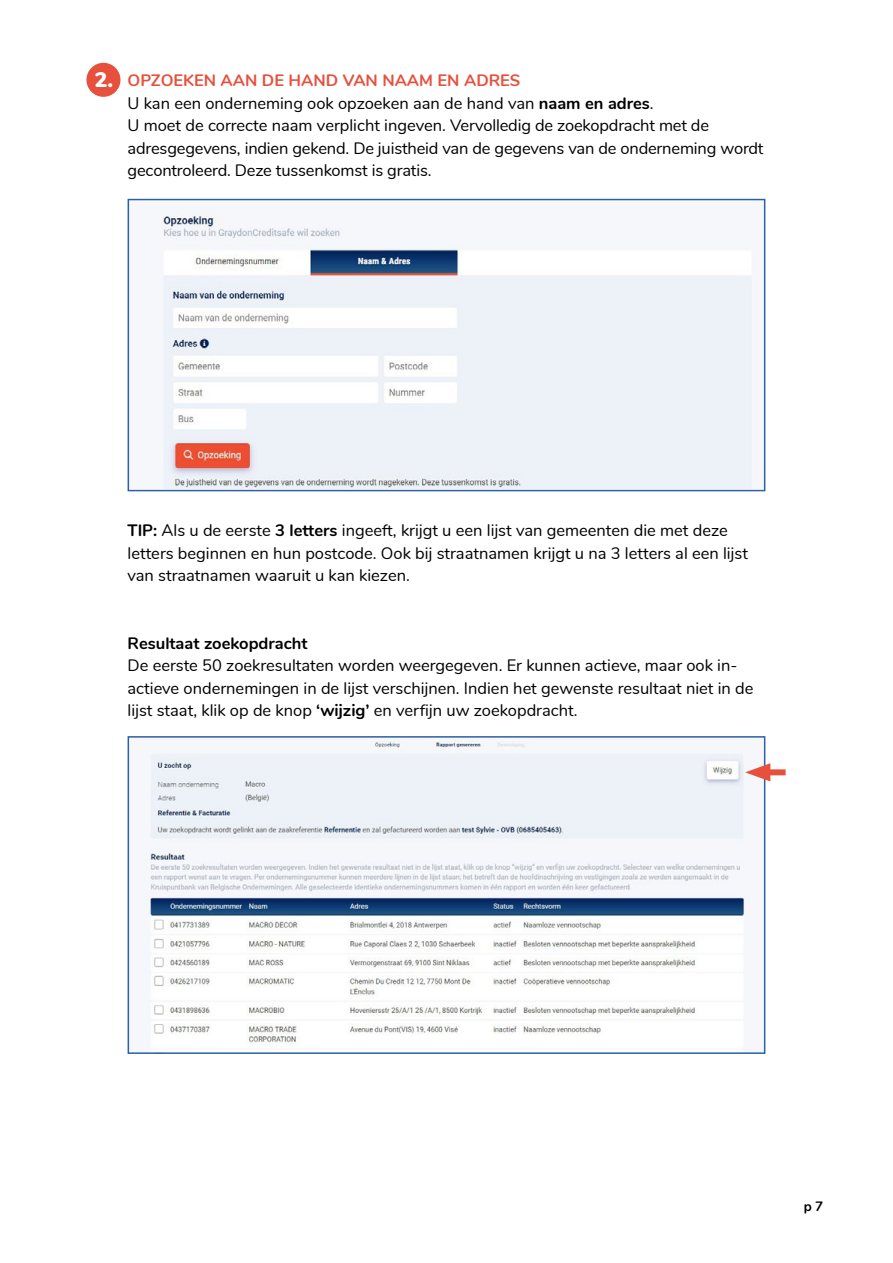
<style>
.page{position:relative;width:893px;height:1263px;background:#fff}
.page>*{position:absolute;margin:0;border:0;box-sizing:border-box;transform-origin:0 0}
.t1{font:900 21px "Nunito";color:#fff}
.t2{font:16.5px/22.5px "Nunito";color:#000}
.t3{font:700 16.5px "Nunito";color:#000}
.t4{font:700 13.5px "Nunito";color:#000}
.s1{font-weight:700;color:#e6503d}
.s2{font-weight:700}
</style>
<div class="page">
<div style="left:86px;top:63px;width:34px;height:34px;background:#e6503d;border-radius:50%"></div>
<img style="left:161px;top:208px;width:591px;height:280px">
<div style="left:128px;top:199px;width:637px;height:292px;border:2px solid #2a60a5"></div>
<img style="left:148px;top:739px;width:603px;height:310px">
<div style="left:128px;top:736px;width:637px;height:318px;border:2px solid #2a60a5"></div>
<div style="left:760px;top:769px;width:26px;height:6px;background:#e6503d"></div>
<svg style="left:745px;top:763px;width:25px;height:18px"></svg>
<p class="t1" style="left:95px;top:64px;width:20px">2.</p>
<p class="t2" style="left:128px;top:68px;width:637px"><span class="s1">OPZOEKEN AAN DE HAND VAN NAAM EN ADRES<br></span>U kan een onderneming ook opzoeken aan de hand van <span class="s2">naam en adres</span>.<br>U moet de correcte naam verplicht ingeven. Vervolledig de zoekopdracht met de adresgegevens, indien gekend. De juistheid van de gegevens van de onderneming wordt gecontroleerd. Deze tussenkomst is gratis.</p>
<p class="t2" style="left:128px;top:518px;width:622px"><span class="s2">TIP:</span> Als u de eerste <span class="s2">3 letters</span> ingeeft, krijgt u een lijst van gemeenten die met deze letters beginnen en hun postcode. Ook bij straatnamen krijgt u na 3 letters al een lijst van straatnamen waaruit u kan kiezen.</p>
<p class="t3" style="left:128px;top:631px;width:181px">Resultaat zoekopdracht</p>
<p class="t2" style="left:128px;top:653px;width:627px">De eerste 50 zoekresultaten worden weergegeven. Er kunnen actieve, maar ook in&shy;actieve ondernemingen in de lijst verschijnen. Indien het gewenste resultaat niet in de lijst staat, klik op de knop <span class="s2">‘wijzig’</span> en verfijn uw zoekopdracht.</p>
<p class="t4" style="left:804px;top:1197px;width:21px">p 7</p>
</div>
